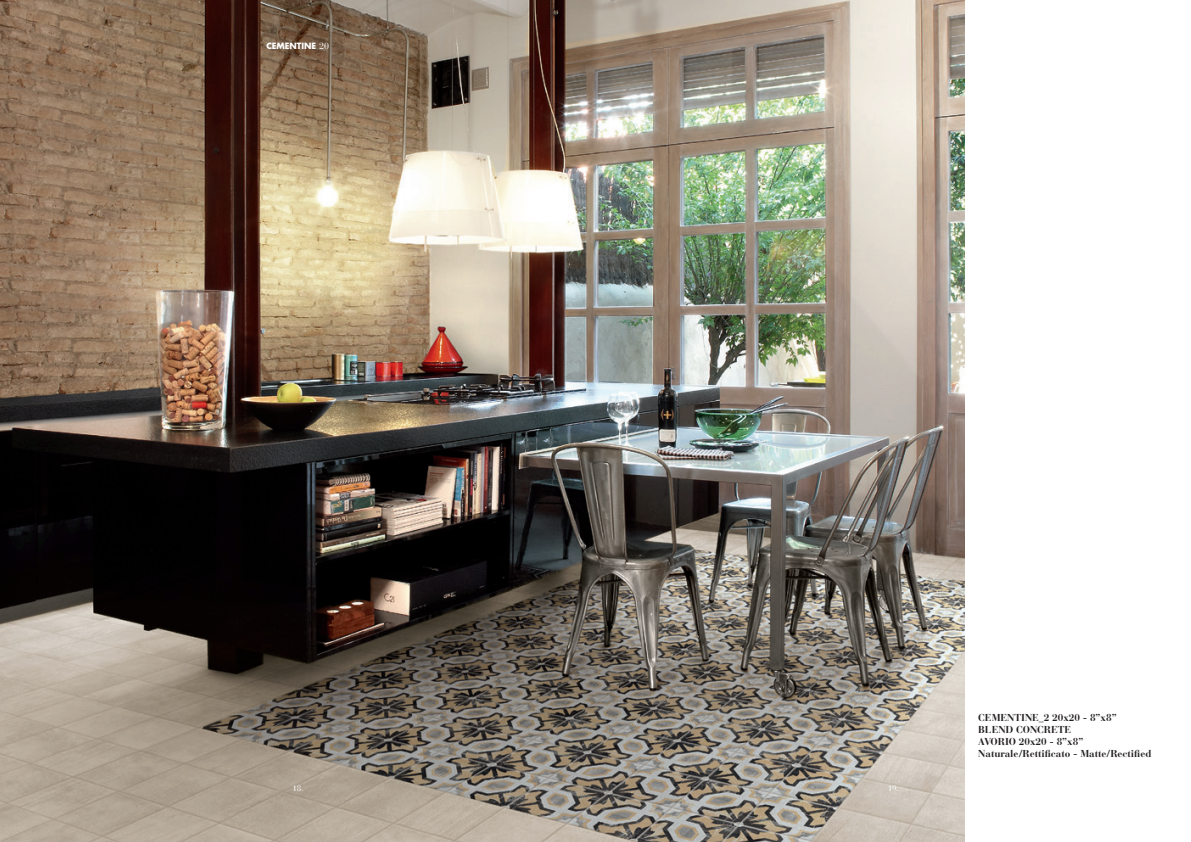
<style>
.page{position:relative;width:1191px;height:842px;background:#fff}
.page>*{position:absolute;margin:0;border:0;box-sizing:border-box;transform-origin:0 0}
.t1{font:700 10px "Bauer Bodoni Std";color:#231f20}
.t2{font:700 8.4px "Futura Std";color:#fff}
.t3{font:8px "Bauer Bodoni Std";color:#fff}
.s1{font-family:"Bauer Bodoni";font-weight:400;font-size:9px}
</style>
<div class="page">
<img style="left:0;top:0;width:964px;height:842px">
<p class="t2" style="left:266px;top:41px;width:64px">CEMENTINE <span class="s1">20</span></p>
<p class="t3" style="left:292px;top:784px;width:13px">18.</p>
<p class="t3" style="left:888px;top:784px;width:13px">19.</p>
<p class="t1" style="left:978px;top:711px;width:140px">CEMENTINE_2 20x20 - 8”x8”</p>
<p class="t1" style="left:978px;top:723px;width:94px">BLEND CONCRETE</p>
<p class="t1" style="left:978px;top:735px;width:107px">AVORIO 20x20 - 8”x8”</p>
<p class="t1" style="left:978px;top:747px;width:175px">Naturale/Rettificato - Matte/Rectified</p>
</div>
